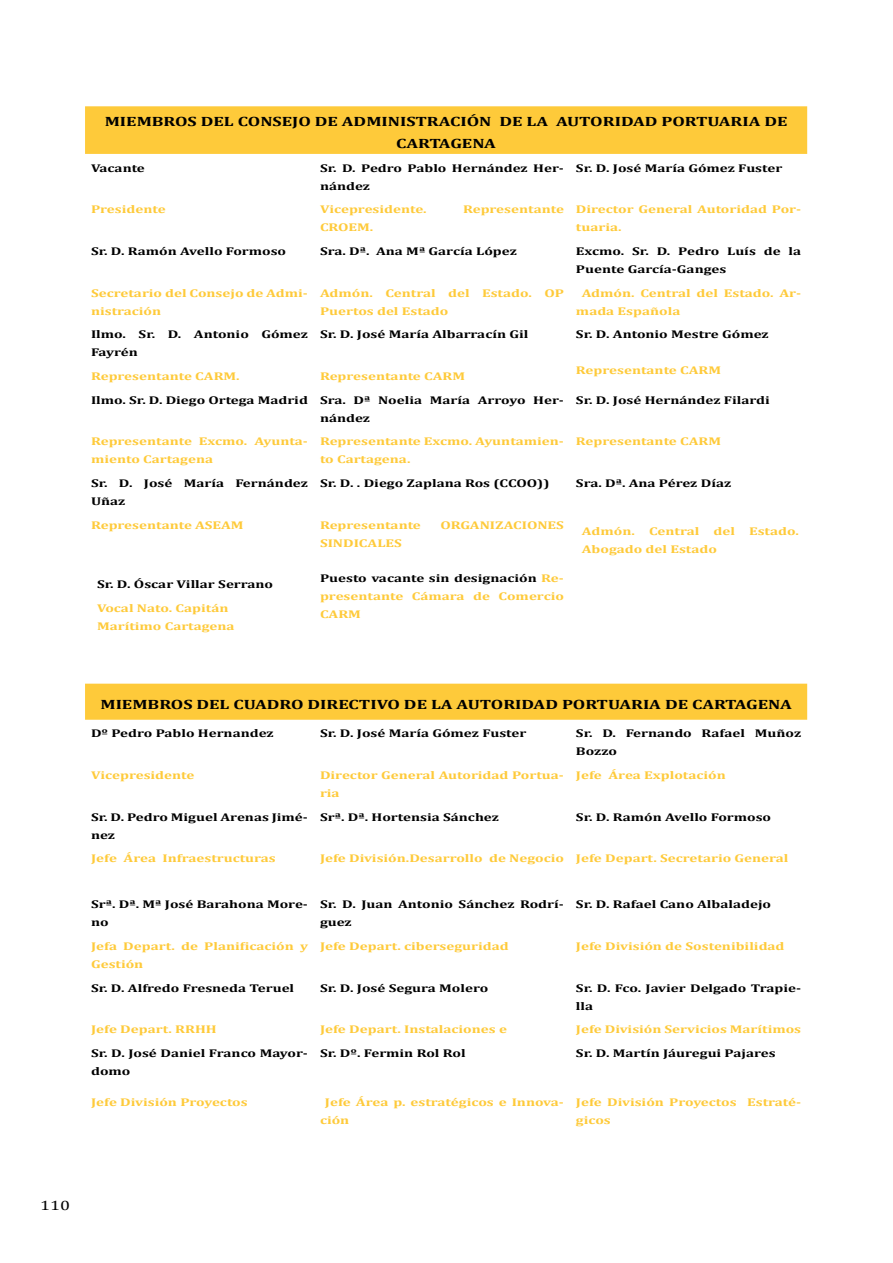
<style>
.page{position:relative;width:893px;height:1263px;background:#fff}
.page>*{position:absolute;margin:0;border:0;box-sizing:border-box;transform-origin:0 0}
.t1{font:700 13.5px/21.6px "Cambria";color:#000;text-align:center;scale:1.33 1}
.t2{font:13.5px "Cambria";color:#000;scale:1.33 1}
.t3{font:700 11.25px/18px "Cambria";color:#feca3a;scale:1.33 1}
.t4{font:700 11.25px/18px "Cambria";color:#000;scale:1.33 1}
.s1{color:#000}
</style>
<div class="page">
<svg style="left:85px;top:106px;width:722px;height:614px"></svg>
<p class="t1" style="left:105px;top:110px;width:515px">MIEMBROS DEL CONSEJO DE ADMINISTRACIÓN DE LA AUTORIDAD PORTUARIA DE<br>CARTAGENA</p>
<p class="t4" style="left:91px;top:158px;width:42px">Vacante</p>
<p class="t4" style="left:320px;top:158px;width:185px">Sr. D. Pedro Pablo Hernández Her&shy;nández</p>
<p class="t4" style="left:576px;top:158px;width:157px">Sr. D. José María Gómez Fuster</p>
<p class="t3" style="left:91px;top:200px;width:58px">Presidente</p>
<p class="t3" style="left:320px;top:200px;width:82px">Vicepresidente.</p>
<p class="t3" style="left:463px;top:200px;width:77px">Representante</p>
<p class="t3" style="left:320px;top:218px;width:42px">CROEM.</p>
<p class="t3" style="left:576px;top:200px;width:171px">Director General Autoridad Por&shy;tuaria.</p>
<p class="t4" style="left:91px;top:242px;width:148px">Sr. D. Ramón Avello Formoso</p>
<p class="t4" style="left:320px;top:242px;width:150px">Sra. Dª. Ana Mª García López</p>
<p class="t4" style="left:576px;top:242px;width:171px">Excmo. Sr. D. Pedro Luís de la<br>Puente García-Ganges</p>
<p class="t3" style="left:91px;top:283px;width:165px">Secretario del Consejo de Admi&shy;nistración</p>
<p class="t3" style="left:320px;top:283px;width:185px">Admón. Central del Estado. OP<br>Puertos del Estado</p>
<p class="t3" style="left:576px;top:283px;width:171px;text-indent:6px">Admón. Central del Estado. Ar&shy;mada Española</p>
<p class="t4" style="left:91px;top:325px;width:165px">Ilmo. Sr. D. Antonio Gómez<br>Fayrén</p>
<p class="t4" style="left:320px;top:325px;width:158px">Sr. D. José María Albarracín Gil</p>
<p class="t4" style="left:576px;top:325px;width:146px">Sr. D. Antonio Mestre Gómez</p>
<p class="t3" style="left:576px;top:361px;width:111px">Representante CARM</p>
<p class="t3" style="left:91px;top:367px;width:113px">Representante CARM.</p>
<p class="t3" style="left:320px;top:367px;width:111px">Representante CARM</p>
<p class="t4" style="left:320px;top:390px;width:185px;text-indent:-229px">Ilmo. Sr. D. Diego Ortega Madrid Sra. Dª Noelia María Arroyo Her&shy;nández</p>
<p class="t4" style="left:576px;top:390px;width:147px">Sr. D. José Hernández Filardi</p>
<p class="t3" style="left:91px;top:432px;width:165px">Representante Excmo. Ayunta&shy;miento Cartagena</p>
<p class="t3" style="left:320px;top:432px;width:185px">Representante Excmo. Ayuntamien&shy;to Cartagena.</p>
<p class="t3" style="left:576px;top:432px;width:111px">Representante CARM</p>
<p class="t4" style="left:91px;top:474px;width:165px">Sr. D. José María Fernández<br>Uñaz</p>
<p class="t4" style="left:320px;top:474px;width:174px">Sr. D. . Diego Zaplana Ros (CCOO))</p>
<p class="t4" style="left:576px;top:474px;width:118px">Sra. Dª. Ana Pérez Díaz</p>
<p class="t3" style="left:91px;top:515px;width:116px">Representante ASEAM</p>
<p class="t3" style="left:320px;top:515px;width:77px">Representante</p>
<p class="t3" style="left:440px;top:515px;width:94px">ORGANIZACIONES</p>
<p class="t3" style="left:320px;top:533px;width:63px">SINDICALES</p>
<p class="t3" style="left:582px;top:521px;width:41px">Admón.</p>
<p class="t3" style="left:649px;top:521px;width:39px">Central</p>
<p class="t3" style="left:713px;top:521px;width:18px">del</p>
<p class="t3" style="left:749px;top:521px;width:39px">Estado.</p>
<p class="t3" style="left:582px;top:539px;width:103px">Abogado del Estado</p>
<p class="t4" style="left:97px;top:575px;width:134px">Sr. D. Óscar Villar Serrano</p>
<p class="t3" style="left:97px;top:599px;width:105px">Vocal Nato. Capitán<br>Marítimo Cartagena</p>
<p class="t3" style="left:320px;top:569px;width:185px;text-align:justify"><span class="s1">Puesto vacante sin designación</span> Re&shy;presentante Cámara de Comercio CARM</p>
<p class="t1" style="left:100px;top:693px;width:521px">MIEMBROS DEL CUADRO DIRECTIVO DE LA AUTORIDAD PORTUARIA DE CARTAGENA</p>
<p class="t4" style="left:91px;top:724px;width:139px">Dº Pedro Pablo Hernandez</p>
<p class="t4" style="left:320px;top:724px;width:157px">Sr. D. José María Gómez Fuster</p>
<p class="t4" style="left:576px;top:724px;width:171px">Sr. D. Fernando Rafael Muñoz<br>Bozzo</p>
<p class="t3" style="left:91px;top:766px;width:79px">Vicepresidente</p>
<p class="t3" style="left:320px;top:766px;width:185px">Director General Autoridad Portua&shy;ria</p>
<p class="t3" style="left:576px;top:766px;width:114px">Jefe Área Explotación</p>
<p class="t4" style="left:91px;top:807px;width:165px">Sr. D. Pedro Miguel Arenas Jimé&shy;nez</p>
<p class="t4" style="left:320px;top:807px;width:136px">Srª. Dª. Hortensia Sánchez</p>
<p class="t4" style="left:576px;top:807px;width:148px">Sr. D. Ramón Avello Formoso</p>
<p class="t3" style="left:91px;top:849px;width:140px">Jefe Área Infraestructuras</p>
<p class="t3" style="left:320px;top:849px;width:354px">Jefe División.Desarrollo de Negocio Jefe Depart. Secretario General</p>
<p class="t4" style="left:91px;top:895px;width:165px">Srª. Dª. Mª José Barahona More&shy;no</p>
<p class="t4" style="left:320px;top:895px;width:185px">Sr. D. Juan Antonio Sánchez Rodrí&shy;guez</p>
<p class="t4" style="left:576px;top:895px;width:148px">Sr. D. Rafael Cano Albaladejo</p>
<p class="t3" style="left:91px;top:937px;width:165px">Jefa Depart. de Planificación y<br>Gestión</p>
<p class="t3" style="left:320px;top:937px;width:143px">Jefe Depart. ciberseguridad</p>
<p class="t3" style="left:576px;top:937px;width:158px">Jefe División de Sostenibilidad</p>
<p class="t4" style="left:91px;top:978px;width:154px">Sr. D. Alfredo Fresneda Teruel</p>
<p class="t4" style="left:320px;top:978px;width:128px">Sr. D. José Segura Molero</p>
<p class="t4" style="left:576px;top:978px;width:171px">Sr. D. Fco. Javier Delgado Trapie&shy;lla</p>
<p class="t3" style="left:91px;top:1020px;width:96px">Jefe Depart. RRHH</p>
<p class="t3" style="left:320px;top:1020px;width:142px">Jefe Depart. Instalaciones e</p>
<p class="t3" style="left:576px;top:1020px;width:171px">Jefe División Servicios Marítimos</p>
<p class="t4" style="left:91px;top:1044px;width:165px">Sr. D. José Daniel Franco Mayor&shy;domo</p>
<p class="t4" style="left:320px;top:1044px;width:111px">Sr. Dº. Fermin Rol Rol</p>
<p class="t4" style="left:576px;top:1044px;width:152px">Sr. D. Martín Jáuregui Pajares</p>
<p class="t3" style="left:91px;top:1092px;width:119px">Jefe División Proyectos</p>
<p class="t3" style="left:320px;top:1092px;width:185px;text-indent:5px">Jefe Área p. estratégicos e Innova&shy;ción</p>
<p class="t3" style="left:576px;top:1092px;width:171px">Jefe División Proyectos Estraté&shy;gicos</p>
<p class="t2" style="left:40px;top:1198px;width:24px">110</p>
</div>
